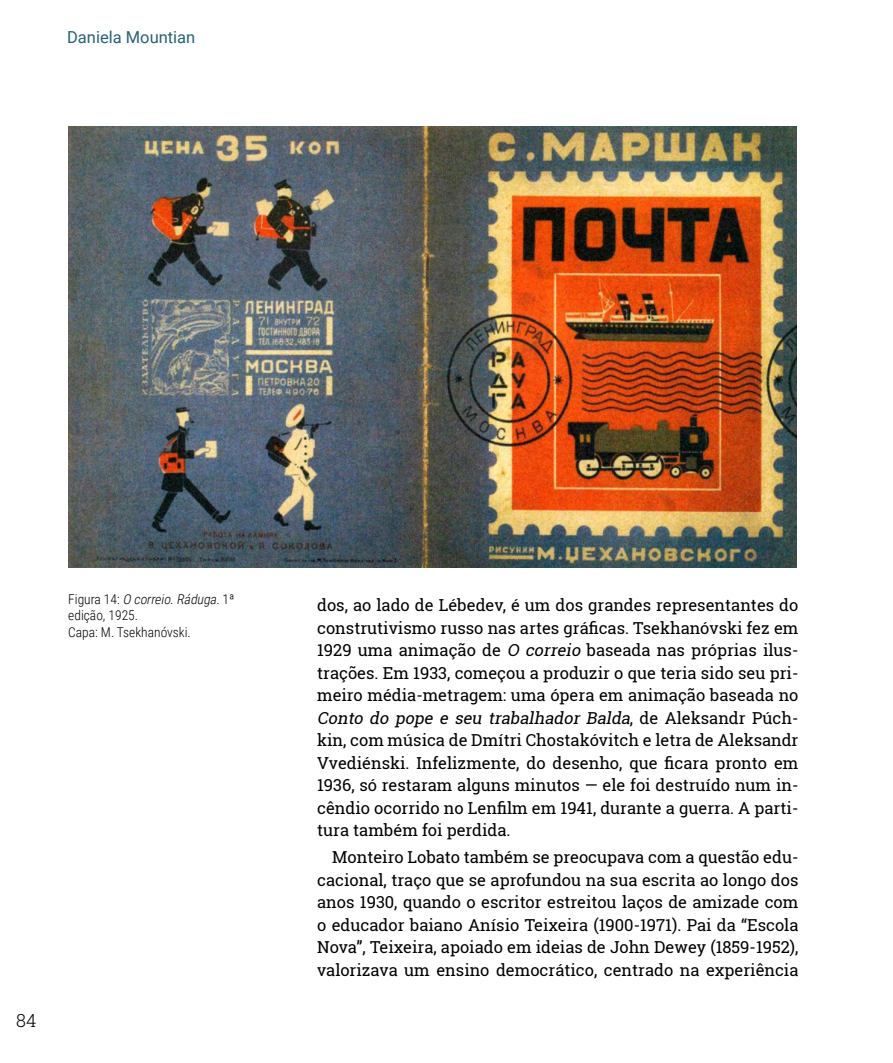
<style>
.page{position:relative;width:893px;height:1063px;background:#fff}
.page>*{position:absolute;margin:0;border:0;box-sizing:border-box;transform-origin:0 0}
.t1{font:300 18px "Roboto Slab";color:#000}
.t2{font:16.5px/22.5px "Roboto Slab";color:#000;text-align:justify}
.t3{font:16.5px "Roboto";color:#276278}
.t4{font:300 13.5px/16.2px "Roboto Condensed";color:#000}
.s1{font-style:italic}
</style>
<div class="page">
<img style="left:68px;top:126px;width:728px;height:441px">
<p class="t3" style="left:67px;top:25px;width:130px">Daniela Mountian</p>
<p class="t4" style="left:68px;top:591px;width:168px">F i g u ra 1 4 : <span class="s1">O correio</span>. <span class="s1">Ráduga</span>. 1 ª edição, 1925.<br>Capa: M. Tsekhanóvski.</p>
<p class="t1" style="left:16px;top:1008px;width:22px">84</p>
<p class="t2" style="left:317px;top:594px;width:483px">dos, ao lado de Lébedev, é um dos grandes representantes do construtivismo russo nas artes gráficas. Tsekhanóvski fez em 1929 uma animação de <span class="s1">O correio</span> baseada nas próprias ilus&shy;trações. Em 1933, começou a produzir o que teria sido seu pri&shy;meiro média-metragem: uma ópera em animação baseada no <span class="s1">Conto do pope e seu trabalhador Balda</span>, d e A l e k s a n d r P ú c h - kin, com música de Dmítri Chostakóvitch e letra de Aleksandr Vvediénski. Infelizmente, do desenho, que ficara pronto em 1936, só restaram alguns minutos — ele foi destruído num in&shy;cêndio ocorrido no Lenfilm em 1941, durante a guerra. A parti&shy;tura também foi perdida.</p>
<p class="t2" style="left:317px;top:846px;width:483px;text-indent:15px">Monteiro Lobato também se preocupava com a questão edu&shy;cacional, traço que se aprofundou na sua escrita ao longo dos anos 1930, quando o escritor estreitou laços de amizade com o educador baiano Anísio Teixeira (1900-1971). Pai da “Escola Nova”, Teixeira, apoiado em ideias de John Dewey (1859-1952), valorizava um ensino democrático, centrado na experiência</p>
</div>
